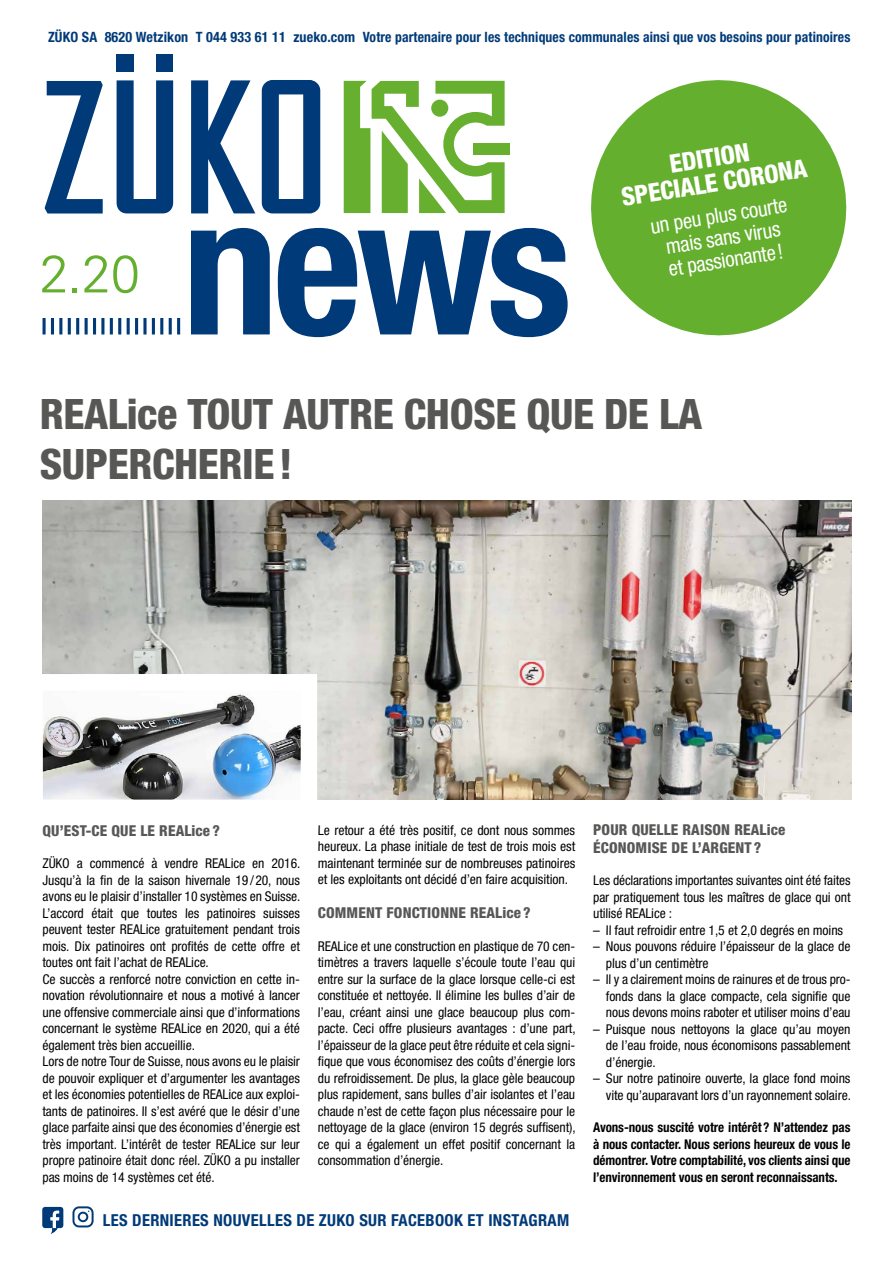
<style>
.page{position:relative;width:893px;height:1263px;background:#fff}
.page>*{position:absolute;margin:0;border:0;box-sizing:border-box;transform-origin:0 0}
.t1{font:700 condensed 192.9px "Helvetica Neue LT Std";color:#003a78}
.t2{font:300 52.5px "Univers LT Std";color:#65af2f}
.Titel{font:800 condensed 42px/50.4px "Helvetica Neue LT Std";letter-spacing:-.01em;color:#575756}
.Titel-2{font:800 condensed 25.5px/25.5px "Helvetica Neue LT Std";color:#fff;text-align:center}
.Titel-3{font:condensed 21px "Helvetica Neue LT Std";color:#fff}
.t3{font:700 condensed 16.5px "Helvetica Neue LT Std";letter-spacing:.02em;color:#003a78}
.Copy{font:800 condensed 15px/18px "Helvetica Neue LT Std";letter-spacing:.01em;color:#575756}
.t4{font:700 condensed 14.25px "Helvetica Neue LT Std";letter-spacing:.01em;color:#003a78}
.Copy-2{font:condensed 13.5px/16.5px "Helvetica Neue LT Std";color:#000;text-align:justify}
.Copy-3{font:700 condensed 13.5px/16.5px "Helvetica Neue LT Std";color:#000;text-align:justify;scale:.95 1}
</style>
<div class="page">
<div style="left:156px;top:54px;width:17px;height:18px;background:#003a78"></div>
<div style="left:117px;top:54px;width:17px;height:18px;background:#003a78"></div>
<svg style="left:45px;top:81px;width:58px;height:132px"></svg>
<svg style="left:117px;top:80px;width:56px;height:133px"></svg>
<svg style="left:191px;top:80px;width:64px;height:133px"></svg>
<svg style="left:262px;top:80px;width:58px;height:133px"></svg>
<div style="left:474px;top:143px;width:36px;height:12px;background:#67b02f"></div>
<svg style="left:344px;top:81px;width:161px;height:132px"></svg>
<svg style="left:42px;top:1207px;width:21px;height:27px"></svg>
<svg style="left:72px;top:1206px;width:22px;height:21px"></svg>
<hr style="left:43px;top:318px;width:3px;height:16px;background:#003a78">
<hr style="left:51px;top:318px;width:3px;height:16px;background:#003a78">
<hr style="left:59px;top:318px;width:3px;height:16px;background:#003a78">
<hr style="left:68px;top:318px;width:3px;height:16px;background:#003a78">
<hr style="left:76px;top:318px;width:3px;height:16px;background:#003a78">
<hr style="left:85px;top:318px;width:3px;height:16px;background:#003a78">
<hr style="left:93px;top:318px;width:3px;height:16px;background:#003a78">
<hr style="left:101px;top:318px;width:3px;height:16px;background:#003a78">
<hr style="left:110px;top:318px;width:3px;height:16px;background:#003a78">
<hr style="left:118px;top:318px;width:3px;height:16px;background:#003a78">
<hr style="left:127px;top:318px;width:3px;height:16px;background:#003a78">
<hr style="left:135px;top:318px;width:3px;height:16px;background:#003a78">
<svg style="left:143px;top:318px;width:4px;height:16px"></svg>
<hr style="left:152px;top:318px;width:3px;height:16px;background:#003a78">
<hr style="left:160px;top:318px;width:3px;height:16px;background:#003a78">
<hr style="left:169px;top:318px;width:3px;height:16px;background:#003a78">
<hr style="left:177px;top:318px;width:3px;height:16px;background:#003a78">
<svg style="left:591px;top:80px;width:256px;height:256px;fill:#65af2f"></svg>
<img style="left:43px;top:501px;width:808px;height:299px">
<img style="left:43px;top:691px;width:257px;height:108px">
<p class="t4" style="left:48px;top:28px;width:804px">ZÜKO SA 8620 Wetzikon T 044 933 61 11 zueko.com Votre partenaire pour les techniques communales ainsi que vos besoins pour patinoires</p>
<p class="t2" style="left:40px;top:242px;width:102px">2.20</p>
<p class="t1" style="left:182px;top:149px;width:391px">news</p>
<p class="Titel-2" style="left:616px;top:159px;width:189px;rotate:-9deg">EDITION<br>SPECIALE CORONA</p>
<p class="Titel-3" style="left:649px;top:214px;width:140px;rotate:-9deg">un peu plus courte</p>
<p class="Titel-3" style="left:664px;top:235px;width:117px;rotate:-9deg">mais sans virus</p>
<p class="Titel-3" style="left:667px;top:257px;width:117px;rotate:-9deg">et passionante!</p>
<p class="Titel" style="left:40px;top:388px;width:664px">REALice TOUT AUTRE CHOSE QUE DE LA<br>SUPERCHERIE!</p>
<p class="Copy" style="left:43px;top:821px;width:179px">QU’EST-CE QUE LE REALice ?</p>
<p class="Copy-2" style="left:43px;top:855px;width:260px">ZÜKO a commencé à vendre REALice en 2016.<br>Jusqu’à la fin de la saison hivernale 19 / 20, nous avons eu le plaisir d’installer 10 systèmes en Suisse.<br>L’accord était que toutes les patinoires suisses peuvent tester REALice gratuitement pendant trois mois. Dix patinoires ont profités de cette offre et toutes ont fait l’achat de REALice.</p>
<p class="Copy-2" style="left:43px;top:971px;width:259px">Ce succès a renforcé notre conviction en cette in&shy;novation révolutionnaire et nous a motivé à lancer une offensive commerciale ainsi que d’informations concernant le système REALice en 2020, qui a été également très bien accueillie.</p>
<p class="Copy-2" style="left:43px;top:1053px;width:259px">Lors de notre Tour de Suisse, nous avons eu le plaisir de pouvoir expliquer et d’argumenter les avantages et les économies potentielles de REALice aux exploi&shy;tants de patinoires. Il s’est avéré que le désir d’une glace parfaite ainsi que des économies d’énergie est très important. L’intérêt de tester REALice sur leur propre patinoire était donc réel. ZÜKO a pu installer pas moins de 14 systèmes cet été.</p>
<p class="Copy-2" style="left:318px;top:821px;width:259px">Le retour a été très positif, ce dont nous sommes heureux. La phase initiale de test de trois mois est maintenant terminée sur de nombreuses patinoires et les exploitants ont décidé d’en faire acquisition.</p>
<p class="Copy" style="left:318px;top:904px;width:214px">COMMENT FONCTIONNE REALice ?</p>
<p class="Copy-2" style="left:318px;top:938px;width:260px">REALice et une construction en plastique de 70 cen&shy;timètres a travers laquelle s’écoule toute l’eau qui entre sur la surface de la glace lorsque celle-ci est constituée et nettoyée. Il élimine les bulles d’air de l’eau, créant ainsi une glace beaucoup plus com&shy;pacte. Ceci offre plusieurs avantages : d’une part, l’épaisseur de la glace peut être réduite et cela signi&shy;fique que vous économisez des coûts d’énergie lors du refroidissement. De plus, la glace gèle beaucoup plus rapidement, sans bulles d’air isolantes et l’eau chaude n’est de cette façon plus nécessaire pour le nettoyage de la glace (environ 15 degrés suffisent), ce qui a également un effet positif concernant la consommation d’énergie.</p>
<p class="t3" style="left:103px;top:1210px;width:468px">LES DERNIERES NOUVELLES DE ZUKO SUR FACEBOOK ET INSTAGRAM</p>
<p class="Copy" style="left:593px;top:820px;width:194px">POUR QUELLE RAISON REALice<br>ÉCONOMISE DE L’ARGENT ?</p>
<p class="Copy-2" style="left:593px;top:872px;width:259px">Les déclarations importantes suivantes oint été faites par pratiquement tous les maîtres de glace qui ont utilisé REALice :</p>
<p class="Copy-2" style="left:593px;top:922px;width:252px">– Il faut refroidir entre 1,5 et 2,0 degrés en moins</p>
<p class="Copy-2" style="left:606px;top:938px;width:246px;text-indent:-13px">– Nous pouvons réduire l’épaisseur de la glace de plus d’un centimètre</p>
<p class="Copy-2" style="left:606px;top:971px;width:246px;text-indent:-13px">– Il y a clairement moins de rainures et de trous pro&shy;fonds dans la glace compacte, cela signifie que nous devons moins raboter et utiliser moins d’eau</p>
<p class="Copy-2" style="left:606px;top:1021px;width:246px;text-indent:-13px">– Puisque nous nettoyons la glace qu’au moyen de l’eau froide, nous économisons passablement d’énergie.</p>
<p class="Copy-2" style="left:593px;top:1070px;width:260px;text-align:right">– Sur notre patinoire ouverte, la glace fond moins vite qu’auparavant lors d’un rayonnement solaire.</p>
<p class="Copy-3" style="left:593px;top:1119px;width:273px">Avons-nous suscité votre intérêt ? N’attendez pas à nous contacter. Nous serions heureux de vous le démontrer. Votre comptabilité, vos clients ainsi que l’environnement vous en seront reconnaissants.</p>
</div>
